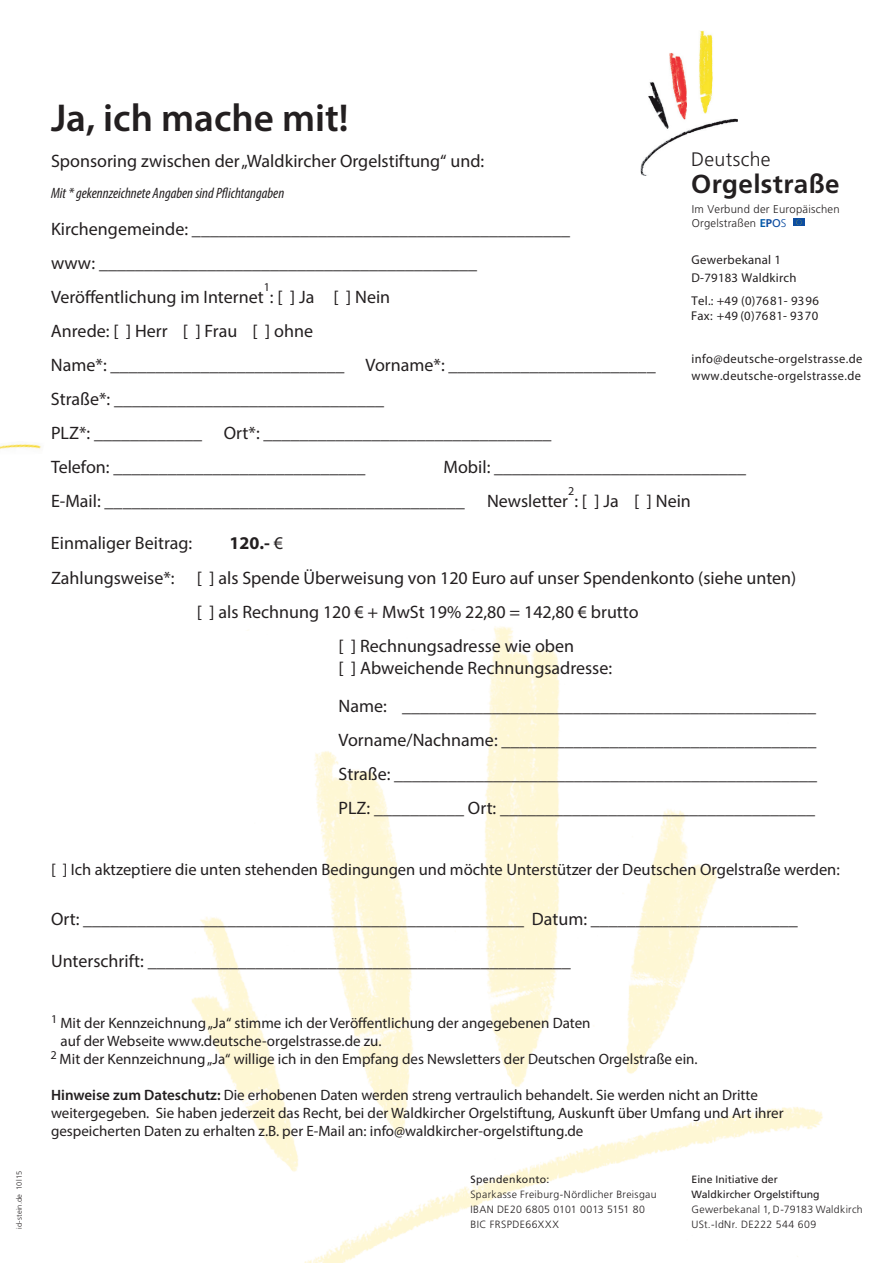
<style>
.page{position:relative;width:893px;height:1263px;background:#fff}
.page>*{position:absolute;margin:0;border:0;box-sizing:border-box;transform-origin:0 0}
.t1{font:600 39px "Myriad Pro";color:#231f20}
.t2{font:700 25.95px "Frutiger";letter-spacing:.015em;color:#231f20}
.t3{font:300 19.5px "Frutiger";letter-spacing:.02em;color:#231f20}
.t4{font:18px/34px "Myriad Pro";color:#231f20}
.t5{font:700 18px "Myriad Pro";color:#231f20}
.t6{font:16.5px "Myriad Pro";color:#231f20}
.t7{font:15px/18px "Myriad Pro";color:#231f20}
.t8{font:italic condensed 15px "Myriad Pro";color:#231f20}
.t9{font:12.75px/18px "Myriad Pro";letter-spacing:.03em;color:#231f20}
.t10{font:12px "Myriad Pro";color:#231f20}
.t11{font:300 11.25px/13.5px "Frutiger";letter-spacing:.02em;color:#231f20}
.t12{font:300 10.5px/15px "Frutiger";letter-spacing:.03em;color:#231f20}
.t13{font:10.5px/15px "Frutiger";color:#231f20}
.t14{font:10.5px "Frutiger";letter-spacing:.04em;color:#231f20}
.t15{font:300 7.5px "Frutiger";letter-spacing:.015em;color:#231f20}
.s1{font-weight:700;color:#015aaa}
.s2{font-weight:700;color:#0d4da1}
.s3{font-weight:400;color:#0d4da1}
.s4{color:#0d4da1}
.s5{font-weight:400}
.s6{font-weight:600}
</style>
<div class="page">
<img style="left:192px;top:626px;width:631px;height:637px">
<svg style="left:0;top:444px;width:42px;height:5px"></svg>
<div style="left:793px;top:218px;width:12px;height:8px;background:#0d4da1"></div>
<svg style="left:796px;top:219px;width:6px;height:6px"></svg>
<img style="left:640px;top:30px;width:98px;height:146px">
<p class="t15" style="left:15px;top:1229px;width:60px;rotate:-90deg">id-stein.de 10|15</p>
<h1 class="t1" style="left:51px;top:93px;width:299px">Ja, ich mache mit!</h1>
<p class="t4" style="left:51px;top:143px;width:435px">Sponsoring zwischen der „Waldkircher Orgelstiftung“ und:</p>
<p class="t8" style="left:51px;top:184px;width:235px">Mit * gekennzeichnete Angaben sind Pflichtangaben</p>
<p class="t4" style="left:51px;top:211px;width:520px">Kirchengemeinde: __________________________________________</p>
<p class="t4" style="left:51px;top:245px;width:428px">www: __________________________________________</p>
<p class="t10" style="left:264px;top:279px;width:8px">1</p>
<p class="t4" style="left:51px;top:313px;width:502px">Anrede: [ ] Herr [ ] Frau [ ] ohne<br>Name*: __________________________<br>Straße*: ______________________________<br>PLZ*: ____________ Ort*: ________________________________</p>
<p class="t4" style="left:51px;top:279px;width:341px">Veröffentlichung im Internet : [ ] Ja [ ] Nein</p>
<p class="t4" style="left:366px;top:347px;width:291px">Vorname*: _______________________</p>
<p class="t3" style="left:691px;top:148px;width:81px">Deutsche</p>
<h2 class="t2" style="left:691px;top:169px;width:150px">Orgelstraße</h2>
<p class="t11" style="left:692px;top:203px;width:149px">Im Verbund der Europäischen<br>Orgelstraßen <span class="s1">E</span><span class="s2">P</span><span class="s3">O</span><span class="s4">S</span></p>
<p class="t9" style="left:691px;top:251px;width:106px">Gewerbekanal 1<br>D-79183 Waldkirch</p>
<p class="t9" style="left:691px;top:293px;width:129px;line-height:15.3px">Tel.: +49 (0)7681- 9396<br>Fax: +49 (0)7681- 9370</p>
<p class="t9" style="left:691px;top:349px;width:173px;line-height:17.2px">info@deutsche-orgelstrasse.de www.deutsche-orgelstrasse.de</p>
<p class="t4" style="left:51px;top:449px;width:316px">Telefon: ____________________________</p>
<p class="t4" style="left:443px;top:449px;width:304px">Mobil: ____________________________</p>
<p class="t4" style="left:51px;top:483px;width:415px">E-Mail: ________________________________________</p>
<p class="t4" style="left:51px;top:526px;width:143px">Einmaliger Beitrag:</p>
<p class="t5" style="left:230px;top:531px;width:55px">120.- <span class="s5">€</span></p>
<p class="t10" style="left:568px;top:483px;width:8px">2</p>
<p class="t4" style="left:487px;top:483px;width:205px">Newsletter : [ ] Ja [ ] Nein</p>
<p class="t4" style="left:51px;top:561px;width:125px">Zahlungsweise*:</p>
<p class="t4" style="left:197px;top:561px;width:601px">[ ] als Spende Überweisung von 120 Euro auf unser Spendenkonto (siehe unten)</p>
<p class="t4" style="left:197px;top:595px;width:443px">[ ] als Rechnung 120 € + MwSt 19% 22,80 = 142,80 € brutto</p>
<p class="t4" style="left:338px;top:635px;width:275px;line-height:21.6px">[ ] Rechnungsadresse wie oben<br>[ ] Abweichende Rechnungsadresse:</p>
<p class="t4" style="left:339px;top:689px;width:480px;text-align:justify">Name: ______________________________________________ Vorname/Nachname: ___________________________________ Straße: _______________________________________________ PLZ: __________ Ort: ___________________________________</p>
<p class="t6" style="left:51px;top:859px;width:790px">[ ] Ich aktzeptiere die unten stehenden Bedingungen und möchte Unterstützer der Deutschen Orgelstraße werden:</p>
<p class="t4" style="left:51px;top:901px;width:748px">Ort: _________________________________________________ Datum: _______________________</p>
<p class="t4" style="left:51px;top:944px;width:521px">Unterschrift: _______________________________________________</p>
<p class="t7" style="left:51px;top:1013px;width:541px"><sup>1</sup> Mit der Kennzeichnung „Ja“ stimme ich der Veröffentlichung der angegebenen Daten</p>
<p class="t7" style="left:61px;top:1031px;width:322px">auf der Webseite www.deutsche-orgelstrasse.de zu.</p>
<p class="t7" style="left:51px;top:1049px;width:648px"><sup>2</sup> Mit der Kennzeichnung „Ja“ willige ich in den Empfang des Newsletters der Deutschen Orgelstraße ein.</p>
<p class="t7" style="left:51px;top:1085px;width:734px"><span class="s6">Hinweise zum Dateschutz:</span> Die erhobenen Daten werden streng vertraulich behandelt. Sie werden nicht an Dritte weitergegeben. Sie haben jederzeit das Recht, bei der Waldkircher Orgelstiftung, Auskunft über Umfang und Art ihrer gespeicherten Daten zu erhalten z.B. per E-Mail an: info@waldkircher-orgelstiftung.de</p>
<p class="t14" style="left:470px;top:1173px;width:80px">Spendenkonto:</p>
<p class="t12" style="left:470px;top:1187px;width:188px">Sparkasse Freiburg-Nördlicher Breisgau<br>IBAN DE20 6805 0101 0013 5151 80<br>BIC FRSPDE66XXX</p>
<p class="t13" style="left:691px;top:1172px;width:130px">Eine Initiative der<br>Waldkircher Orgelstiftung</p>
<p class="t12" style="left:691px;top:1202px;width:173px">Gewerbekanal 1, D-79183 Waldkirch<br>USt.-IdNr. DE222 544 609</p>
</div>
